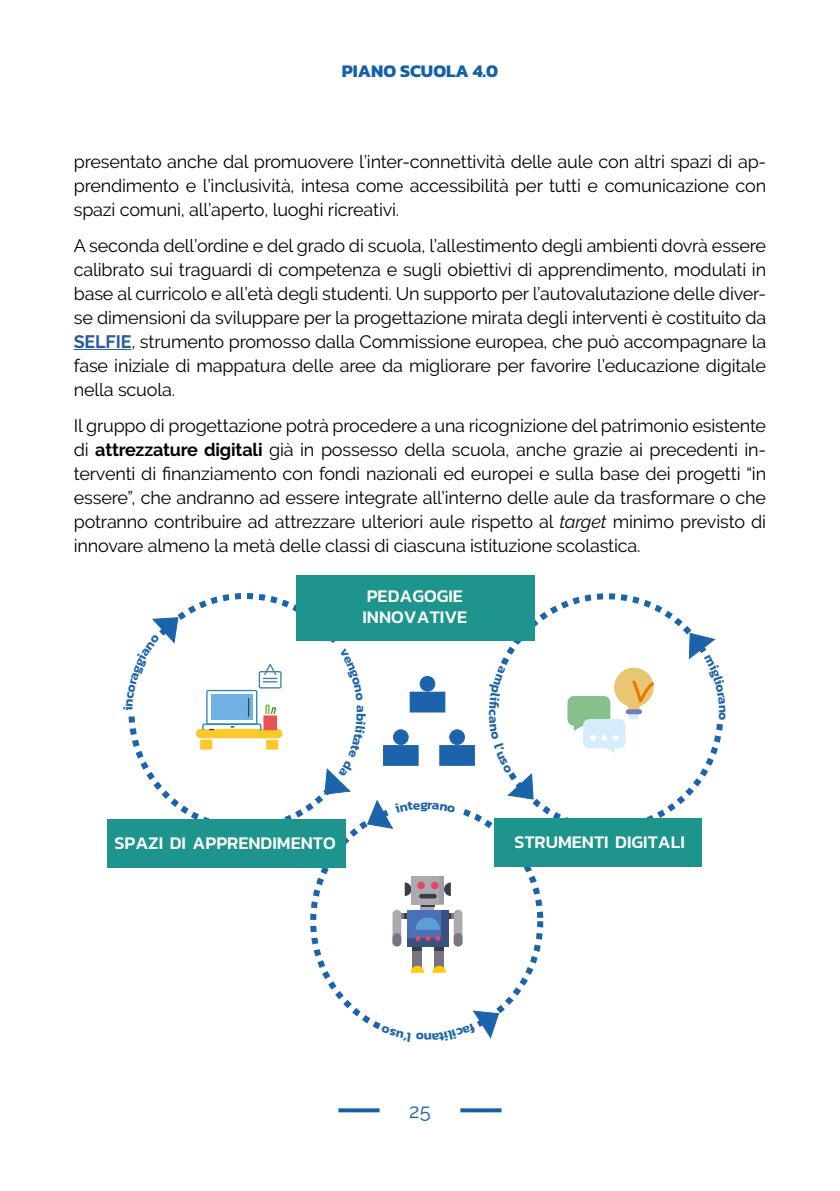
<style>
.page{position:relative;width:840px;height:1191px;background:#fff}
.page>*{position:absolute;margin:0;border:0;box-sizing:border-box;transform-origin:0 0}
.t1{font:20px "Raleway";color:#1260aa}
.t2{font:18px/24px "Raleway";letter-spacing:-.01em;color:#000;text-align:justify}
.t3{font:500 18px/21.6px "Kanit";color:#fff}
.t4{font:700 18px "Kanit";color:#1260aa}
.t5{font:600 13.6px "Kanit";color:#1b64ac}
.s1{font-weight:700;color:#275b9b}
.s2{font-weight:700}
.s3{font-style:italic}
</style>
<div class="page">
<svg style="left:338px;top:1108px;width:41px;height:4px"></svg>
<svg style="left:460px;top:1108px;width:41px;height:4px"></svg>
<hr style="left:74px;top:349px;width:57px;height:1px;background:#275b9b">
<svg style="left:125px;top:590px;width:598px;height:440px"></svg>
<div style="left:107px;top:819px;width:238px;height:48px;background:#1d948c"></div>
<div style="left:494px;top:818px;width:207px;height:48px;background:#1d948c"></div>
<div style="left:296px;top:575px;width:238px;height:66px;background:#1d948c"></div>
<svg style="left:567px;top:667px;width:90px;height:86px"></svg>
<svg style="left:404px;top:882px;width:7px;height:14px"></svg>
<svg style="left:444px;top:882px;width:6px;height:14px"></svg>
<svg style="left:420px;top:904px;width:14px;height:6px"></svg>
<svg style="left:421px;top:904px;width:13px;height:2px"></svg>
<svg style="left:401px;top:913px;width:3px;height:6px"></svg>
<div style="left:443px;top:913px;width:15px;height:6px;background:#77757e"></div>
<div style="left:412px;top:944px;width:10px;height:24px;background:#77757e"></div>
<div style="left:434px;top:944px;width:9px;height:24px;background:#77757e"></div>
<svg style="left:412px;top:946px;width:10px;height:5px"></svg>
<svg style="left:434px;top:946px;width:9px;height:5px"></svg>
<div style="left:411px;top:876px;width:32px;height:28px;background:#abaab1"></div>
<svg style="left:407px;top:910px;width:41px;height:36px"></svg>
<div style="left:417px;top:881px;width:7px;height:8px;background:#e94364;border-radius:50%"></div>
<div style="left:431px;top:881px;width:7px;height:8px;background:#e94364;border-radius:50%"></div>
<hr style="left:419px;top:894px;width:17px;height:4px;background:#3d3b43;border-radius:2px">
<svg style="left:415px;top:917px;width:24px;height:12px"></svg>
<div style="left:392px;top:909px;width:9px;height:37px;background:#abaab1;border-radius:4px"></div>
<div style="left:453px;top:909px;width:9px;height:37px;background:#abaab1;border-radius:4px"></div>
<svg style="left:410px;top:965px;width:14px;height:7px"></svg>
<svg style="left:432px;top:965px;width:13px;height:7px"></svg>
<svg style="left:404px;top:913px;width:3px;height:6px"></svg>
<svg style="left:448px;top:913px;width:3px;height:6px"></svg>
<img style="left:407px;top:938px;width:41px;height:8px">
<svg style="left:415px;top:935px;width:25px;height:6px"></svg>
<div style="left:453px;top:933px;width:9px;height:13px;background:#77757e;border-radius:4px"></div>
<div style="left:392px;top:933px;width:9px;height:13px;background:#77757e;border-radius:4px"></div>
<svg style="left:196px;top:663px;width:86px;height:86px"></svg>
<div style="left:441px;top:747px;width:31px;height:16px;background:#1b64ac"></div>
<div style="left:439px;top:745px;width:35px;height:21px;border:5px solid #1b64ac"></div>
<svg style="left:475px;top:661px;width:59px;height:139px"></svg>
<svg style="left:125px;top:617px;width:54px;height:99px"></svg>
<svg style="left:324px;top:641px;width:140px;height:188px"></svg>
<svg style="left:380px;top:1010px;width:119px;height:29px"></svg>
<svg style="left:687px;top:632px;width:36px;height:90px"></svg>
<p class="t4" style="left:341px;top:56px;width:158px">PIANO SCUOLA 4.0</p>
<p class="t2" style="left:74px;top:150px;width:693px">presentato anche dal promuovere l’inter-connettività delle aule con altri spazi di ap&shy;prendimento e l’inclusività, intesa come accessibilità per tutti e comunicazione con spazi comuni, all’aperto, luoghi ricreativi.</p>
<p class="t2" style="left:74px;top:234px;width:693px">A seconda dell’ordine e del grado di scuola, l’allestimento degli ambienti dovrà essere calibrato sui traguardi di competenza e sugli obiettivi di apprendimento, modulati in base al curricolo e all’età degli studenti. Un supporto per l’autovalutazione delle diver&shy;se dimensioni da sviluppare per la progettazione mirata degli interventi è costituito da <span class="s1">SELFIE</span>, strumento promosso dalla Commissione europea, che può accompagnare la fase iniziale di mappatura delle aree da migliorare per favorire l’educazione digitale nella scuola.</p>
<p class="t2" style="left:74px;top:414px;width:693px">Il gruppo di progettazione potrà procedere a una ricognizione del patrimonio esistente di <span class="s2">attrezzature digitali</span> già in possesso della scuola, anche grazie ai precedenti in&shy;terventi di finanziamento con fondi nazionali ed europei e sulla base dei progetti “in essere”, che andranno ad essere integrate all’interno delle aule da trasformare o che potranno contribuire ad attrezzare ulteriori aule rispetto al <span class="s3">target</span> minimo previsto di innovare almeno la metà delle classi di ciascuna istituzione scolastica.</p>
<p class="t3" style="left:362px;top:584px;width:106px">PEDAGOGIE<br>INNOVATIVE</p>
<p class="t5" style="left:504px;top:709px;width:8px;rotate:90deg">c</p>
<p class="t5" style="left:420px;top:794px;width:9px">g</p>
<p class="t3" style="left:114px;top:831px;width:223px">SPAZI DI APPRENDIMENTO</p>
<p class="t3" style="left:514px;top:831px;width:172px">STRUMENTI DIGITALI</p>
<p class="t1" style="left:409px;top:1099px;width:23px">25</p>
</div>
